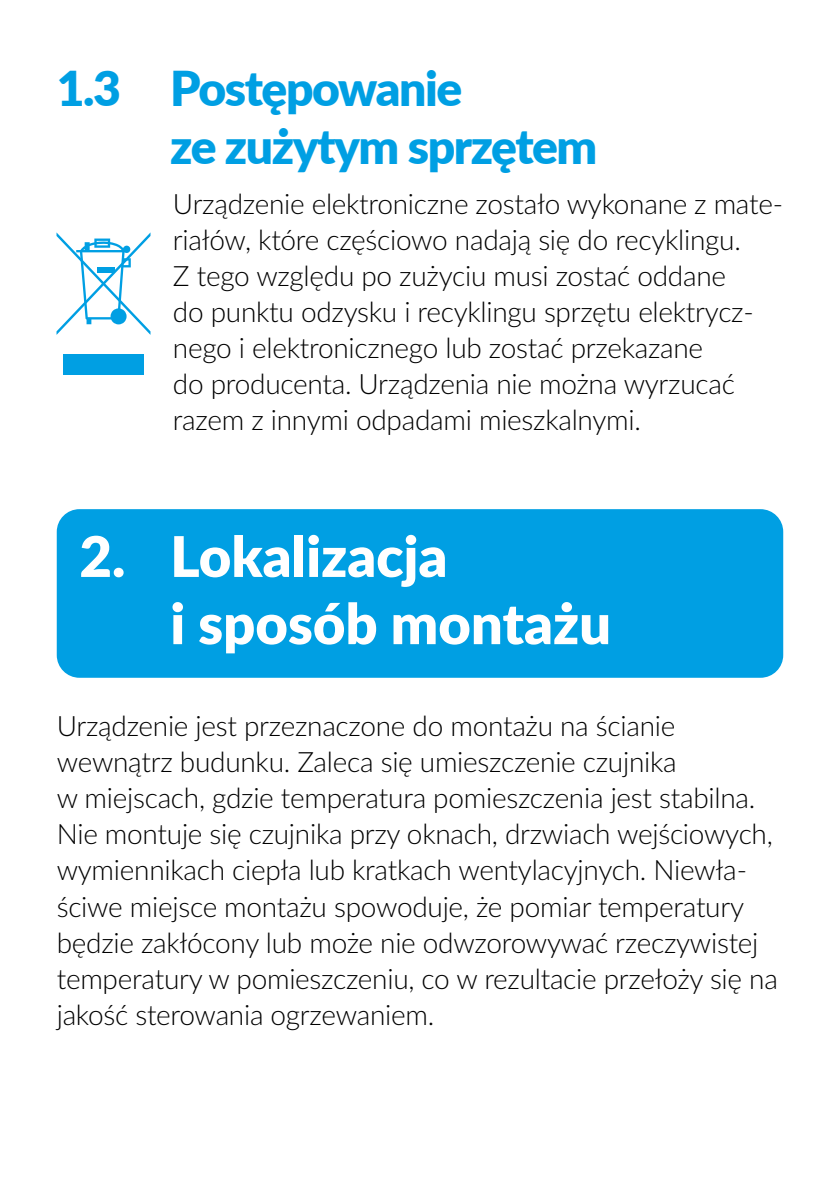
<style>
.page{position:relative;width:840px;height:1191px;background:#fff}
.page>*{position:absolute;margin:0;border:0;box-sizing:border-box;transform-origin:0 0}
.t1{font:900 56px/67.2px "Lato";color:#fff}
.t2{font:900 48px/57.6px "Lato";letter-spacing:-.03em;color:#009fe3}
.t3{font:300 28px/36px "Lato";letter-spacing:-.01em;color:#000}
</style>
<div class="page">
<div style="left:57px;top:509px;width:725px;height:169px;background:#009fe3;border-radius:23px"></div>
<div style="left:63px;top:354px;width:80px;height:21px;background:#009fe3"></div>
<svg style="left:57px;top:233px;width:93px;height:102px"></svg>
<p class="t2" style="left:170px;top:58px;width:428px;text-indent:-113px">1.3 Postępowanie<br>ze zużytym sprzętem</p>
<p class="t3" style="left:173px;top:185px;width:611px">Urządzenie elektroniczne zostało wykonane z mate&shy;riałów, które częściowo nadają się do recyklingu.<br>Z tego względu po zużyciu musi zostać oddane<br>do punktu odzysku i recyklingu sprzętu elektrycz&shy;nego i elektronicznego lub zostać przekazane<br>do producenta. Urządzenia nie można wyrzucać razem z innymi odpadami mieszkalnymi.</p>
<p class="t1" style="left:170px;top:520px;width:442px;text-indent:-91px">2. Lokalizacja<br>i sposób montażu</p>
<p class="t3" style="left:57px;top:707px;width:722px">Urządzenie jest przeznaczone do montażu na ścianie wewnątrz budunku. Zaleca się umieszczenie czujnika<br>w miejscach, gdzie temperatura pomieszczenia jest stabilna.<br>Nie montuje się czujnika przy oknach, drzwiach wejściowych, wymiennikach ciepła lub kratkach wentylacyjnych. Niewła&shy;ściwe miejsce montażu spowoduje, że pomiar temperatury będzie zakłócony lub może nie odwzorowywać rzeczywistej temperatury w pomieszczeniu, co w rezultacie przełoży się na jakość sterowania ogrzewaniem.</p>
</div>
